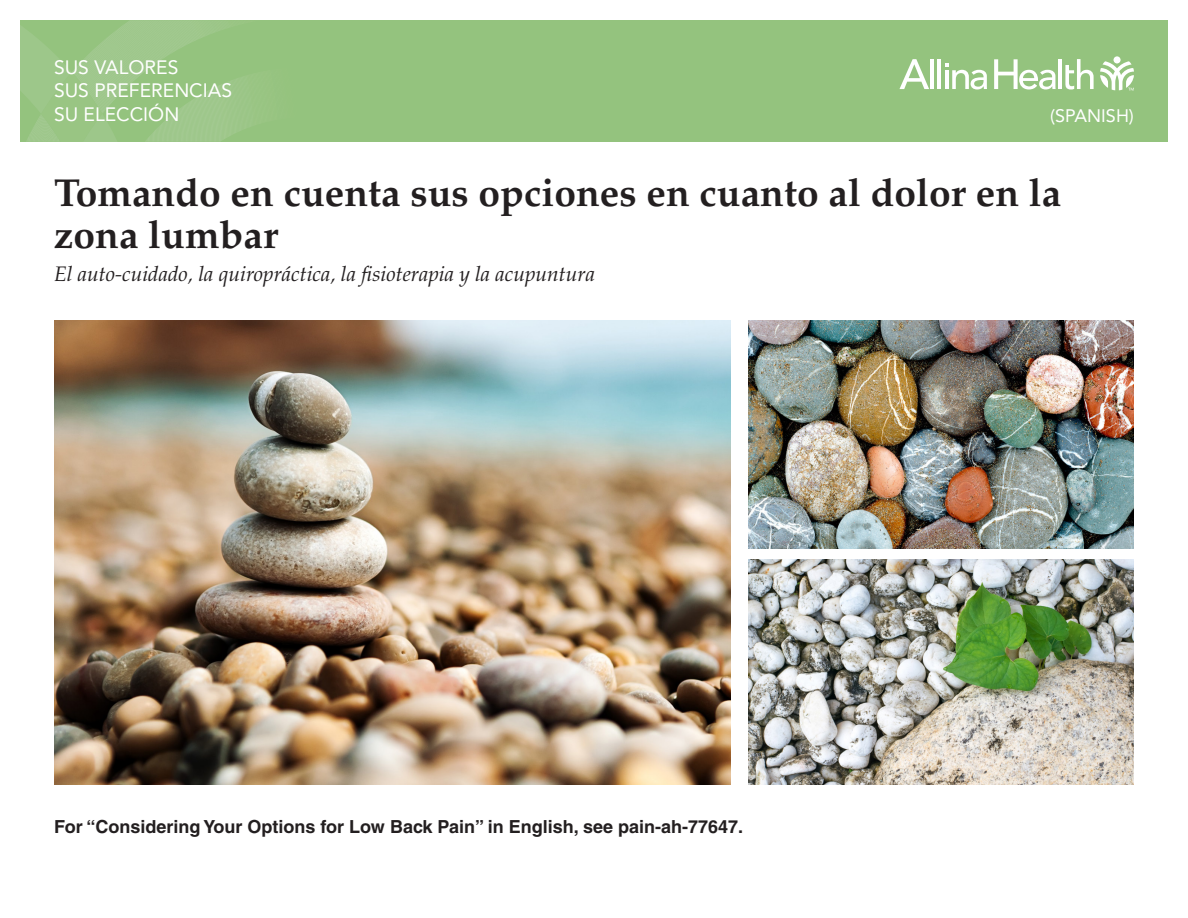
<style>
.page{position:relative;width:1188px;height:918px;background:#fff}
.page>*{position:absolute;margin:0;border:0;box-sizing:border-box;transform-origin:0 0}
.t1{font:700 39px/42px "Palatino";color:#231f20}
.Title__subhead{font:italic 21px "Palatino";color:#231f20}
.Kicker{font:19.2px "Avenir LT Std";color:#fff}
.Body_copy{font:700 18px "Helvetica";color:#231f20}
.Kicker-2{font:18px "Avenir LT Std";color:#fff}
</style>
<div class="page">
<img style="left:748px;top:321px;width:386px;height:228px">
<img style="left:54px;top:321px;width:676px;height:464px">
<img style="left:748px;top:560px;width:386px;height:225px">
<div style="left:20px;top:20px;width:1148px;height:122px;background:#94c37e"></div>
<svg style="left:20px;top:20px;width:233px;height:122px"></svg>
<svg style="left:1100px;top:61px;width:34px;height:30px"></svg>
<div style="left:1114px;top:56px;width:7px;height:7px;background:#fff;border-radius:50%"></div>
<hr style="left:930px;top:59px;width:4px;height:30px;background:#fff">
<hr style="left:937px;top:59px;width:4px;height:30px;background:#fff">
<hr style="left:1059px;top:59px;width:3px;height:30px;background:#fff">
<svg style="left:1065px;top:59px;width:29px;height:31px"></svg>
<svg style="left:945px;top:63px;width:42px;height:27px"></svg>
<svg style="left:899px;top:59px;width:30px;height:30px"></svg>
<svg style="left:994px;top:59px;width:62px;height:31px"></svg>
<p class="Kicker" style="left:54px;top:57px;width:126px">SUS VALORES</p>
<p class="Kicker" style="left:54px;top:80px;width:180px">SUS PREFERENCIAS</p>
<p class="Kicker" style="left:54px;top:103px;width:127px">SU ELECCIÓN</p>
<p class="Kicker-2" style="left:1050px;top:105px;width:85px">(SPANISH)</p>
<p class="t1" style="left:54px;top:172px;width:1009px">Tomando en cuenta sus opciones en cuanto al dolor en la zona lumbar</p>
<p class="Title__subhead" style="left:54px;top:262px;width:543px">El auto-cuidado, la quiropráctica, la fisioterapia y la acupuntura</p>
<p class="Body_copy" style="left:54px;top:816px;width:691px">For “Considering Your Options for Low Back Pain” in English, see pain-ah-77647.</p>
</div>
